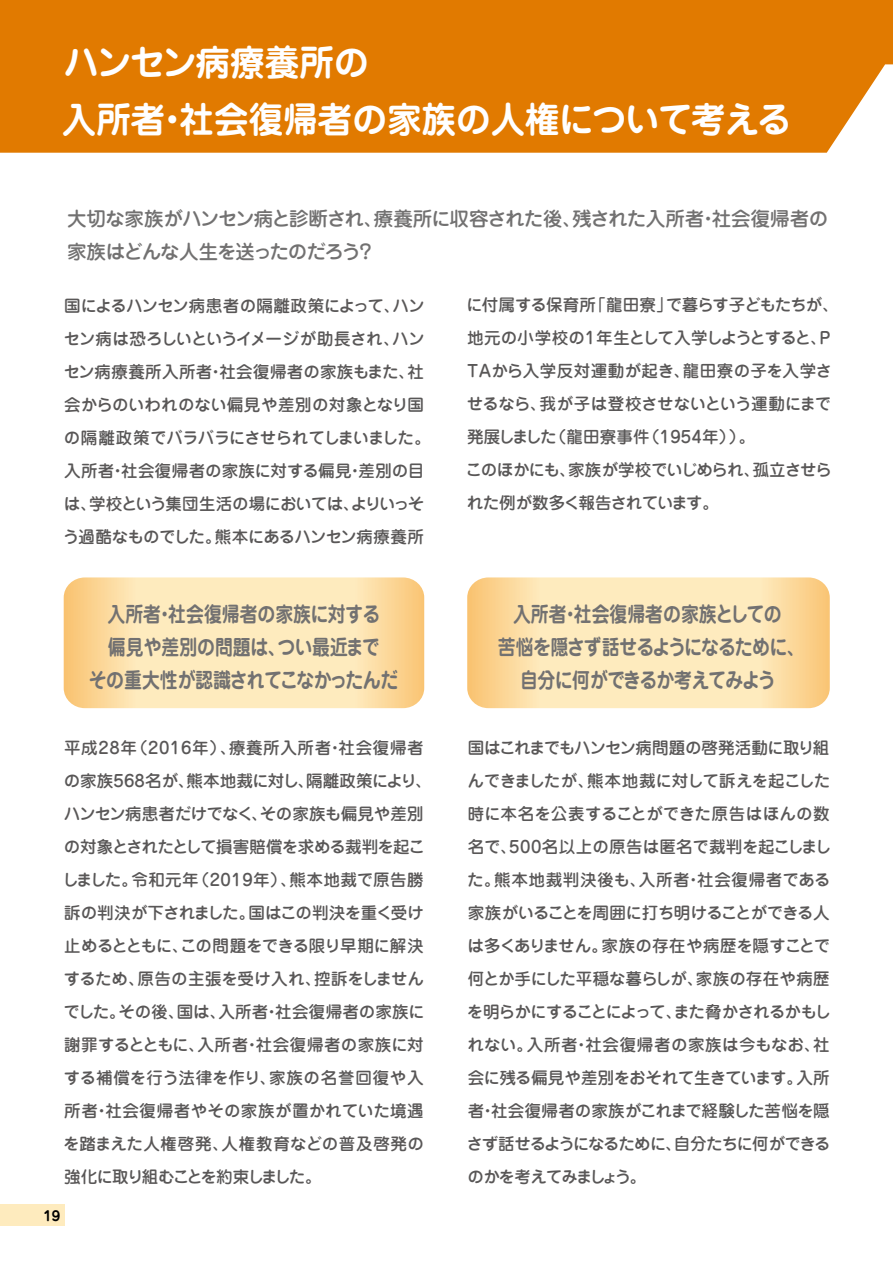
<style>
.page{position:relative;width:893px;height:1263px;background:#fff}
.page>*{position:absolute;margin:0;border:0;box-sizing:border-box;transform-origin:0 0}
.t1{font:700 36px/57px "Jun 501 Pro";color:#fff;scale:.96 1}
.t2{font:700 21px/33px "Jun 501 Pro";letter-spacing:-.02em;color:#727171;text-align:center;scale:.85 1}
.t3{font:500 19.5px/33px "Jun 34 Pro";letter-spacing:-.04em;color:#727171}
.t4{font:500 16.5px/33px "Jun 34 Pro";letter-spacing:-.01em;color:#595757}
.t5{font:700 13.5px "Jun 501 Pro";color:#000}
</style>
<div class="page">
<div style="left:0;top:0;width:893px;height:153px;background:#e17a00"></div>
<svg style="left:64px;top:577px;width:360px;height:131px;background:#fde3b0"></svg>
<svg style="left:467px;top:577px;width:363px;height:131px;background:#fde3b0"></svg>
<div style="left:0;top:1205px;width:65px;height:21px;background:#feebbe"></div>
<h1 class="t1" style="left:62px;top:31px;width:761px">ハンセン病療養所の<br>入所者・社会復帰者の家族の人権について考える</h1>
<p class="t3" style="left:67px;top:200px;width:763px">大切な家族がハンセン病と診断され、療養所に収容された後、残された入所者・社会復帰者の家族はどんな人生を送ったのだろう？</p>
<p class="t4" style="left:63px;top:287px;width:370px">国によるハンセン病患者の隔離政策によって、ハンセン病は恐ろしいというイメージが助長され、ハンセン病療養所入所者・社会復帰者の家族もまた、社会からのいわれのない偏見や差別の対象となり国の隔離政策でバラバラにさせられてしまいました。入所者・社会復帰者の家族に対する偏見・差別の目は、学校という集団生活の場においては、よりいっそう過酷なものでした。熊本にあるハンセン病療養所</p>
<p class="t4" style="left:464px;top:287px;width:376px">に付属する保育所「龍田寮」で暮らす子どもたちが、地元の小学校の1年生として入学しようとすると、Ｐ<br>ＴＡから入学反対運動が起き、龍田寮の子を入学させるなら、我が子は登校させないという運動にまで発展しました（龍田寮事件（1954年））。<br>このほかにも、家族が学校でいじめられ、孤立させられた例が数多く報告されています。</p>
<p class="t2" style="left:89px;top:595px;width:366px">入所者・社会復帰者の家族に対する<br>偏見や差別の問題は、つい最近まで<br>その重大性が認識されてこなかったんだ</p>
<p class="t2" style="left:498px;top:595px;width:362px">入所者・社会復帰者の家族としての<br>苦悩を隠さず話せるようになるために、自分に何ができるか考えてみよう</p>
<p class="t4" style="left:63px;top:730px;width:371px">平成28年（2016年）、療養所入所者・社会復帰者の家族568名が、熊本地裁に対し、隔離政策により、ハンセン病患者だけでなく、その家族も偏見や差別の対象とされたとして損害賠償を求める裁判を起こしました。令和元年（2019年）、熊本地裁で原告勝訴の判決が下されました。国はこの判決を重く受け止めるとともに、この問題をできる限り早期に解決するため、原告の主張を受け入れ、控訴をしませんでした。その後、国は、入所者・社会復帰者の家族に謝罪するとともに、入所者・社会復帰者の家族に対する補償を行う法律を作り、家族の名誉回復や入所者・社会復帰者やその家族が置かれていた境遇を踏まえた人権啓発、人権教育などの普及啓発の強化に取り組むことを約束しました。</p>
<p class="t5" style="left:43px;top:1205px;width:19px">19</p>
<p class="t4" style="left:466px;top:730px;width:366px">国はこれまでもハンセン病問題の啓発活動に取り組んできましたが、熊本地裁に対して訴えを起こした時に本名を公表することができた原告はほんの数名で、500名以上の原告は匿名で裁判を起こしました。熊本地裁判決後も、入所者・社会復帰者である家族がいることを周囲に打ち明けることができる人は多くありません。家族の存在や病歴を隠すことで何とか手にした平穏な暮らしが、家族の存在や病歴を明らかにすることによって、また脅かされるかもしれない。入所者・社会復帰者の家族は今もなお、社会に残る偏見や差別をおそれて生きています。入所者・社会復帰者の家族がこれまで経験した苦悩を隠さず話せるようになるために、自分たちに何ができるのかを考えてみましょう。</p>
</div>
